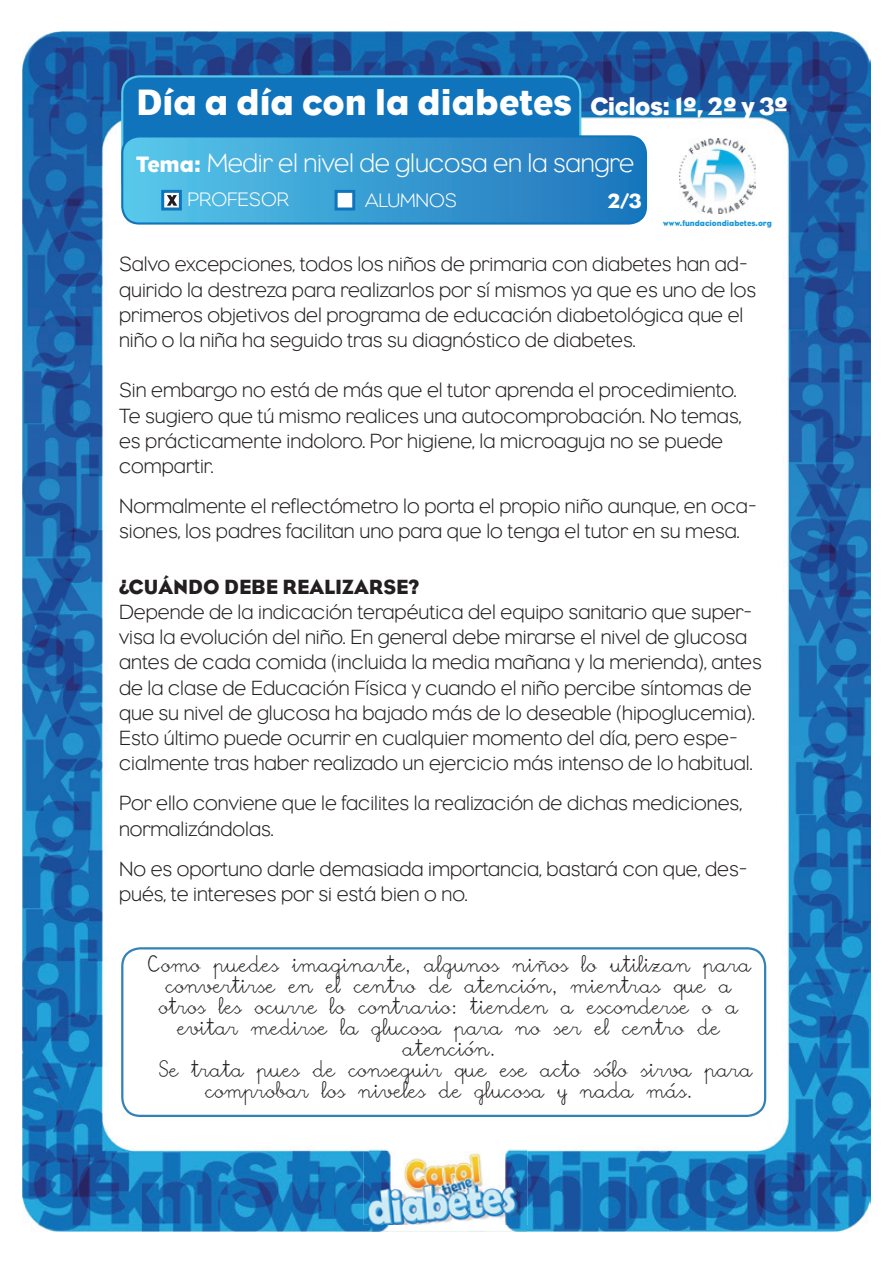
<style>
.page{position:relative;width:893px;height:1263px;background:#fff}
.page>*{position:absolute;margin:0;border:0;box-sizing:border-box;transform-origin:0 0}
.t1{font:37.5px "Eagle";color:#fff}
.t2{font:300 27px "Eagle";letter-spacing:-.01em;color:#fff}
.t3{font:25.65px "Eagle";letter-spacing:-.02em;color:#fff}
.t4{font:22.8px "Eagle";color:#fff}
.t5{font:300 21px/25.2px "Eagle";color:#231f20}
.t6{font:21px "Eagle";color:#231f20}
.t7{font:21px "Eagle";color:#fff}
.t8{font:300 19.95px "Eagle";color:#fff}
.t9{font:18px "Boo";color:#231f20}
.t10{font:8.25px "Eagle";color:#1796d5}
</style>
<div class="page">
<img style="left:22px;top:31px;width:849px;height:1200px">
<div style="left:121px;top:75px;width:460px;height:60px;background:#1074bc"></div>
<svg style="left:121px;top:135px;width:526px;height:90px;background:#389bd1"></svg>
<svg style="left:335px;top:190px;width:20px;height:20px"></svg>
<img style="left:680px;top:139px;width:76px;height:75px">
<img style="left:369px;top:1136px;width:157px;height:96px">
<img style="left:364px;top:1151px;width:164px;height:74px">
<svg style="left:161px;top:190px;width:21px;height:20px"></svg>
<svg style="left:121px;top:947px;width:645px;height:170px"></svg>
<h1 class="t1" style="left:136px;top:81px;width:438px">Día a día con la diabetes</h1>
<p class="t3" style="left:590px;top:91px;width:200px">Ciclos: 1º, 2º y 3º</p>
<p class="t4" style="left:136px;top:151px;width:67px">Tema:</p>
<p class="t2" style="left:207px;top:148px;width:428px">Medir el nivel de glucosa en la sangre</p>
<p class="t8" style="left:187px;top:188px;width:103px">PROFESOR</p>
<p class="t8" style="left:365px;top:189px;width:94px">ALUMNOS</p>
<p class="t7" style="left:608px;top:189px;width:35px">2/3</p>
<p class="t10" style="left:663px;top:218px;width:110px">www.fundaciondiabetes.org</p>
<p class="t5" style="left:119px;top:252px;width:639px">Salvo excepciones, todos los niños de primaria con diabetes han ad&shy;quirido la destreza para realizarlos por sí mismos ya que es uno de los primeros objetivos del programa de educación diabetológica que el niño o la niña ha seguido tras su diagnóstico de diabetes.</p>
<p class="t5" style="left:119px;top:378px;width:624px">Sin embargo no está de más que el tutor aprenda el procedimiento.<br>Te sugiero que tú mismo realices una autocomprobación. No temas, es prácticamente indoloro. Por higiene, la microaguja no se puede compartir.</p>
<p class="t5" style="left:119px;top:494px;width:639px">Normalmente el reflectómetro lo porta el propio niño aunque, en oca&shy;siones, los padres facilitan uno para que lo tenga el tutor en su mesa.</p>
<p class="t6" style="left:119px;top:575px;width:301px">¿CUÁNDO DEBE REALIZARSE?</p>
<p class="t5" style="left:119px;top:599px;width:644px">Depende de la indicación terapéutica del equipo sanitario que super&shy;visa la evolución del niño. En general debe mirarse el nivel de glucosa antes de cada comida (incluida la media mañana y la merienda), antes de la clase de Educación Física y cuando el niño percibe síntomas de que su nivel de glucosa ha bajado más de lo deseable (hipoglucemia).<br>Esto último puede ocurrir en cualquier momento del día, pero espe&shy;cialmente tras haber realizado un ejercicio más intenso de lo habitual.</p>
<p class="t5" style="left:119px;top:791px;width:624px">Por ello conviene que le facilites la realización de dichas mediciones, normalizándolas.</p>
<p class="t5" style="left:119px;top:856px;width:630px">No es oportuno darle demasiada importancia, bastará con que, des&shy;pués, te intereses por si está bien o no.</p>
<p class="t9" style="left:146px;top:952px;width:607px">Como puedes imaginarte, algunos niños lo utilizan para</p>
<p class="t9" style="left:165px;top:973px;width:568px">convertirse en el centro de atención, mientras que a</p>
<p class="t9" style="left:159px;top:994px;width:581px">otros les ocurre lo contrario: tienden a esconderse o a</p>
<p class="t9" style="left:177px;top:1015px;width:544px">evitar medirse la glucosa para no ser el centro de</p>
<p class="t9" style="left:402px;top:1036px;width:94px">atención.</p>
<p class="t9" style="left:157px;top:1057px;width:597px">Se trata pues de conseguir que ese acto sólo sirva para</p>
<p class="t9" style="left:205px;top:1078px;width:488px">comprobar los niveles de glucosa y nada más.</p>
</div>
